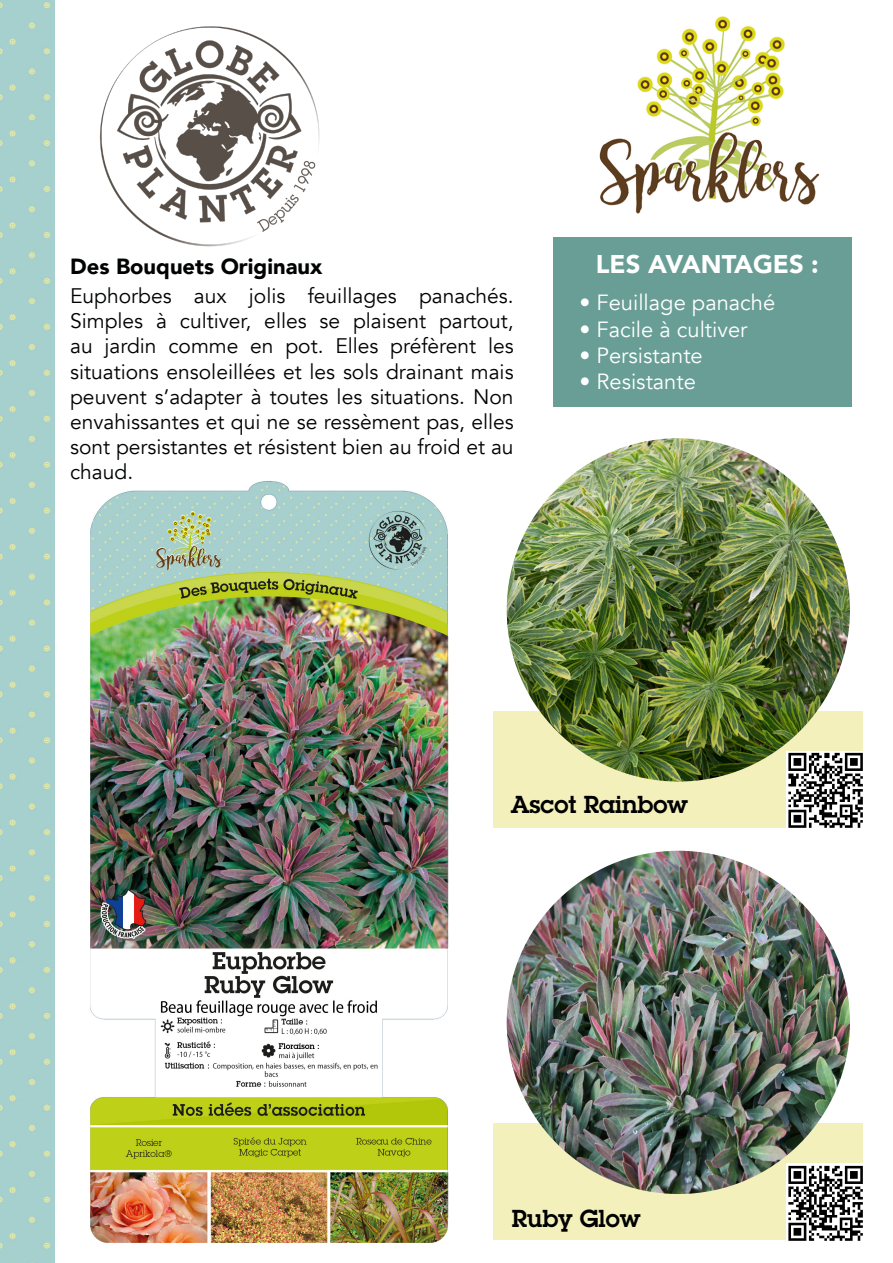
<style>
.page{position:relative;width:893px;height:1263px;background:#fff}
.page>*{position:absolute;margin:0;border:0;box-sizing:border-box;transform-origin:0 0}
.t1{font:900 25.5px "Avenir";color:#fff}
.t2{font:600 24px "Lubalin Graph Std";color:#000}
.t3{font:21.9px "Avenir";color:#fff}
.t4{font:900 21.9px "Avenir";color:#010202}
.t5{font:21px/25.2px "Avenir";color:#010202;text-align:justify}
</style>
<div class="page">
<div style="left:0;top:0;width:54px;height:1263px;background:#a6d0ce"></div>
<div style="left:553px;top:238px;width:299px;height:169px;background:#689e95"></div>
<div style="left:494px;top:1123px;width:369px;height:117px;background:#f3f0bb"></div>
<div style="left:494px;top:711px;width:369px;height:117px;background:#f3f0bb"></div>
<img style="left:507px;top:851px;width:343px;height:343px;border-radius:172px">
<img style="left:507px;top:438px;width:343px;height:343px;border-radius:172px">
<img style="left:787px;top:1164px;width:76px;height:77px">
<img style="left:787px;top:751px;width:76px;height:77px">
<img style="left:90px;top:481px;width:358px;height:762px">
<img style="left:99px;top:26px;width:221px;height:221px">
<img style="left:599px;top:16px;width:221px;height:198px">
<p class="t4" style="left:70px;top:248px;width:254px">Des Bouquets Originaux</p>
<p class="t5" style="left:70px;top:283px;width:445px">Euphorbes aux jolis feuillages panachés.<br>Simples à cultiver, elles se plaisent partout, au jardin comme en pot. Elles préfèrent les situations ensoleillées et les sols drainant mais peuvent s’adapter à toutes les situations. Non envahissantes et qui ne se ressèment pas, elles sont persistantes et résistent bien au froid et au chaud.</p>
<p class="t1" style="left:596px;top:243px;width:224px">LES AVANTAGES :</p>
<p class="t3" style="left:579px;top:290px;width:197px">• Feuillage panaché</p>
<p class="t3" style="left:579px;top:316px;width:170px">• Facile à cultiver</p>
<p class="t3" style="left:579px;top:342px;width:125px">• Persistante</p>
<p class="t3" style="left:579px;top:369px;width:118px">• Resistante</p>
<p class="t2" style="left:511px;top:789px;width:179px">Ascot Rainbow</p>
<p class="t2" style="left:512px;top:1202px;width:131px">Ruby Glow</p>
</div>
